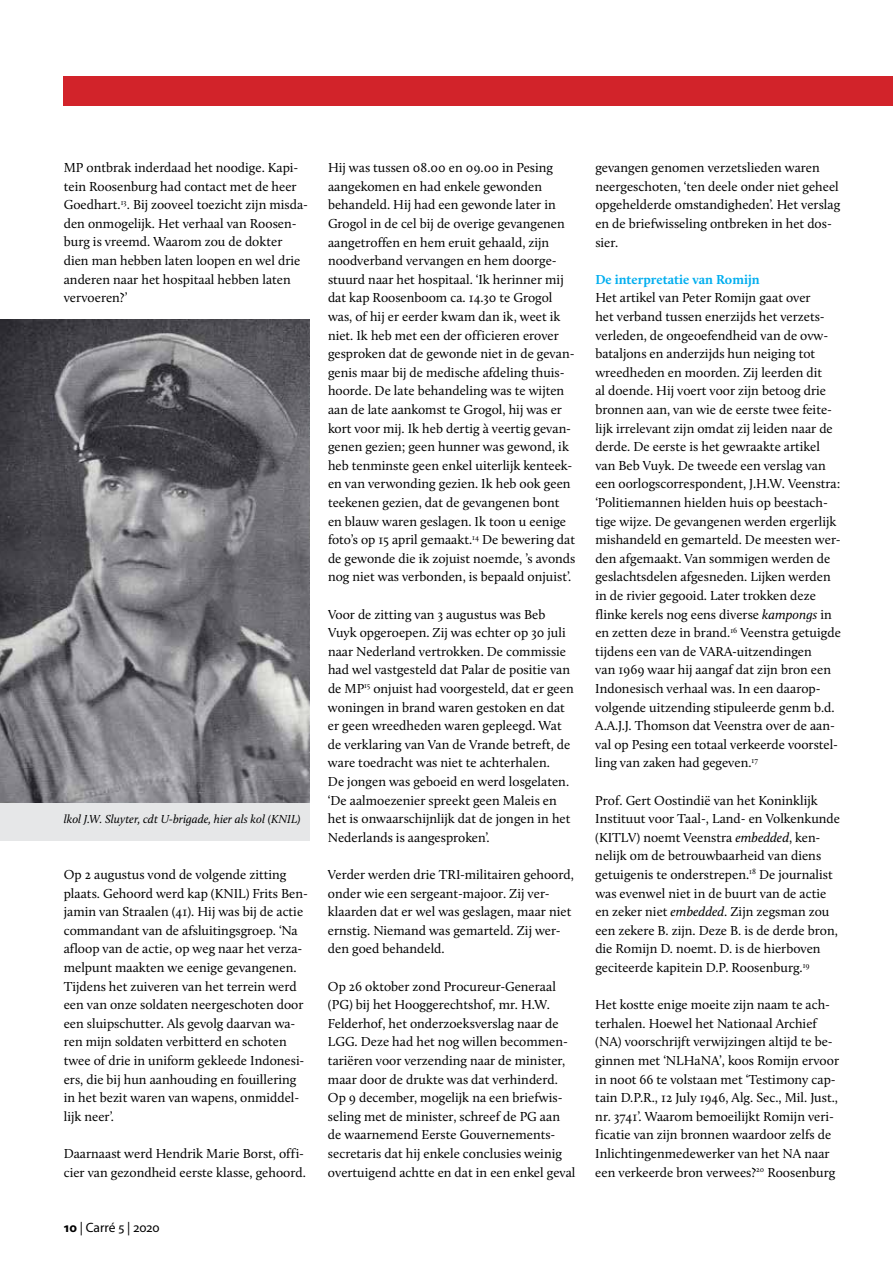
<style>
.page{position:relative;width:893px;height:1263px;background:#fff}
.page>*{position:absolute;margin:0;border:0;box-sizing:border-box;transform-origin:0 0}
.t1{font:13.5px/18.6px "Calluna";color:#000}
.t2{font:700 13.5px "Calluna";color:#00aeef}
.t3{font:13.5px "Myriad Pro";color:#000}
.t4{font:italic 12px "Calluna";color:#000}
.s1{font-weight:700}
.s2{font-style:italic}
</style>
<div class="page">
<hr style="left:892px;top:619px;width:1px;height:55px;background:#e6e7e8">
<div style="left:64px;top:76px;width:829px;height:30px;background:#d2232a"></div>
<img style="left:0;top:320px;width:309px;height:483px">
<div style="left:0;top:803px;width:309px;height:38px;background:#e6e7e8"></div>
<p class="t1" style="left:64px;top:158px;width:246px">MP ontbrak inderdaad het noodige. Kapi&shy;tein Roosenburg had contact met de heer Goedhart.<sup>13</sup>. Bij zooveel toezicht zijn misda&shy;den onmogelijk. Het verhaal van Roosen&shy;burg is vreemd. Waarom zou de dokter dien man hebben laten loopen en wel drie anderen naar het hospitaal hebben laten vervoeren?’</p>
<p class="t4" style="left:64px;top:812px;width:238px">lkol J.W. Sluyter, cdt U-brigade, hier als kol (KNIL)</p>
<p class="t1" style="left:64px;top:865px;width:246px">Op 2 augustus vond de volgende zitting plaats. Gehoord werd kap (KNIL) Frits Ben&shy;jamin van Straalen (41). Hij was bij de actie commandant van de afsluitingsgroep. ‘Na afloop van de actie, op weg naar het verza&shy;melpunt maakten we eenige gevangenen.<br>Tijdens het zuiveren van het terrein werd een van onze soldaten neergeschoten door een sluipschutter. Als gevolg daarvan wa&shy;ren mijn soldaten verbitterd en schoten twee of drie in uniform gekleede Indonesi&shy;ërs, die bij hun aanhouding en fouillering in het bezit waren van wapens, onmiddel&shy;lijk neer’.</p>
<p class="t1" style="left:64px;top:1144px;width:244px">Daarnaast werd Hendrik Marie Borst, offi&shy;cier van gezondheid eerste klasse, gehoord.</p>
<p class="t3" style="left:64px;top:1220px;width:98px"><span class="s1">10</span> | Carré 5 | 2020</p>
<p class="t1" style="left:328px;top:158px;width:249px">Hij was tussen 08.00 en 09.00 in Pesing aangekomen en had enkele gewonden behandeld. Hij had een gewonde later in Grogol in de cel bij de overige gevangenen aangetroffen en hem eruit gehaald, zijn noodverband vervangen en hem doorge&shy;stuurd naar het hospitaal. ‘Ik herinner mij dat kap Roosenboom ca. 14.30 te Grogol was, of hij er eerder kwam dan ik, weet ik niet. Ik heb met een der officieren erover gesproken dat de gewonde niet in de gevan&shy;genis maar bij de medische afdeling thuis&shy;hoorde. De late behandeling was te wijten aan de late aankomst te Grogol, hij was er kort voor mij. Ik heb dertig à veertig gevan&shy;genen gezien; geen hunner was gewond, ik heb tenminste geen enkel uiterlijk kenteek&shy;en van verwonding gezien. Ik heb ook geen teekenen gezien, dat de gevangenen bont en blauw waren geslagen. Ik toon u eenige foto’s op 15 april gemaakt.<sup>14</sup> De bewering dat de gewonde die ik zojuist noemde, ’s avonds nog niet was verbonden, is bepaald onjuist’.</p>
<p class="t1" style="left:328px;top:604px;width:247px">Voor de zitting van 3 augustus was Beb Vuyk opgeroepen. Zij was echter op 30 juli naar Nederland vertrokken. De commissie had wel vastgesteld dat Palar de positie van de MP<sup>15</sup> onjuist had voorgesteld, dat er geen woningen in brand waren gestoken en dat er geen wreedheden waren gepleegd. Wat de verklaring van Van de Vrande betreft, de ware toedracht was niet te achterhalen.<br>De jongen was geboeid en werd losgelaten. ‘De aalmoezenier spreekt geen Maleis en het is onwaarschijnlijk dat de jongen in het Nederlands is aangesproken’.</p>
<p class="t1" style="left:328px;top:865px;width:247px">Verder werden drie TRI-militairen gehoord, onder wie een sergeant-majoor. Zij ver&shy;klaarden dat er wel was geslagen, maar niet ernstig. Niemand was gemarteld. Zij wer&shy;den goed behandeld.</p>
<p class="t1" style="left:328px;top:977px;width:249px">Op 26 oktober zond Procureur-Generaal (PG) bij het Hooggerechtshof, mr. H.W.<br>Felderhof, het onderzoeksverslag naar de LGG. Deze had het nog willen becommen&shy;tariëren voor verzending naar de minister, maar door de drukte was dat verhinderd.<br>Op 9 december, mogelijk na een briefwis&shy;seling met de minister, schreef de PG aan de waarnemend Eerste Gouvernements&shy;secretaris dat hij enkele conclusies weinig overtuigend achtte en dat in een enkel geval</p>
<p class="t1" style="left:595px;top:158px;width:246px">gevangen genomen verzetslieden waren neergeschoten, ‘ten deele onder niet geheel opgehelderde omstandigheden’. Het verslag en de briefwisseling ontbreken in het dos&shy;sier.</p>
<p class="t2" style="left:595px;top:271px;width:166px">De interpretatie van Romijn</p>
<p class="t1" style="left:595px;top:288px;width:247px">Het artikel van Peter Romijn gaat over<br>het verband tussen enerzijds het verzets&shy;verleden, de ongeoefendheid van de ovw&shy;bataljons en anderzijds hun neiging tot wreedheden en moorden. Zij leerden dit<br>al doende. Hij voert voor zijn betoog drie bronnen aan, van wie de eerste twee feite&shy;lijk irrelevant zijn omdat zij leiden naar de derde. De eerste is het gewraakte artikel van Beb Vuyk. De tweede een verslag van een oorlogscorrespondent, J.H.W. Veenstra: ‘Politiemannen hielden huis op beestach&shy;tige wijze. De gevangenen werden ergerlijk mishandeld en gemarteld. De meesten wer&shy;den afgemaakt. Van sommigen werden de geslachtsdelen afgesneden. Lijken werden in de rivier gegooid. Later trokken deze flinke kerels nog eens diverse <span class="s2">kampongs</span> in en zetten deze in brand.<sup>16</sup> Veenstra getuigde tijdens een van de VARA-uitzendingen<br>van 1969 waar hij aangaf dat zijn bron een Indonesisch verhaal was. In een daarop&shy;volgende uitzending stipuleerde genm b.d.<br>A.A.J.J. Thomson dat Veenstra over de aan&shy;val op Pesing een totaal verkeerde voorstel&shy;ling van zaken had gegeven.<sup>17</sup></p>
<p class="t1" style="left:595px;top:790px;width:246px">Prof. Gert Oostindië van het Koninklijk Instituut voor Taal-, Land- en Volkenkunde (KITLV) noemt Veenstra <span class="s2">embedded</span>, ken&shy;nelijk om de betrouwbaarheid van diens getuigenis te onderstrepen.<sup>18</sup> De journalist was evenwel niet in de buurt van de actie en zeker niet <span class="s2">embedded</span>. Zijn zegsman zou een zekere B. zijn. Deze B. is de derde bron, die Romijn D. noemt. D. is de hierboven geciteerde kapitein D.P. Roosenburg.<sup>19</sup></p>
<p class="t1" style="left:595px;top:995px;width:245px">Het kostte enige moeite zijn naam te ach&shy;terhalen. Hoewel het Nationaal Archief (NA) voorschrijft verwijzingen altijd te be&shy;ginnen met ‘NLHaNA’, koos Romijn ervoor in noot 66 te volstaan met ‘Testimony cap&shy;tain D.P.R., 12 July 1946, Alg. Sec., Mil. Just., nr. 3741’. Waarom bemoeilijkt Romijn veri&shy;ficatie van zijn bronnen waardoor zelfs de Inlichtingenmedewerker van het NA naar een verkeerde bron verwees?<sup>20</sup> Roosenburg</p>
</div>
